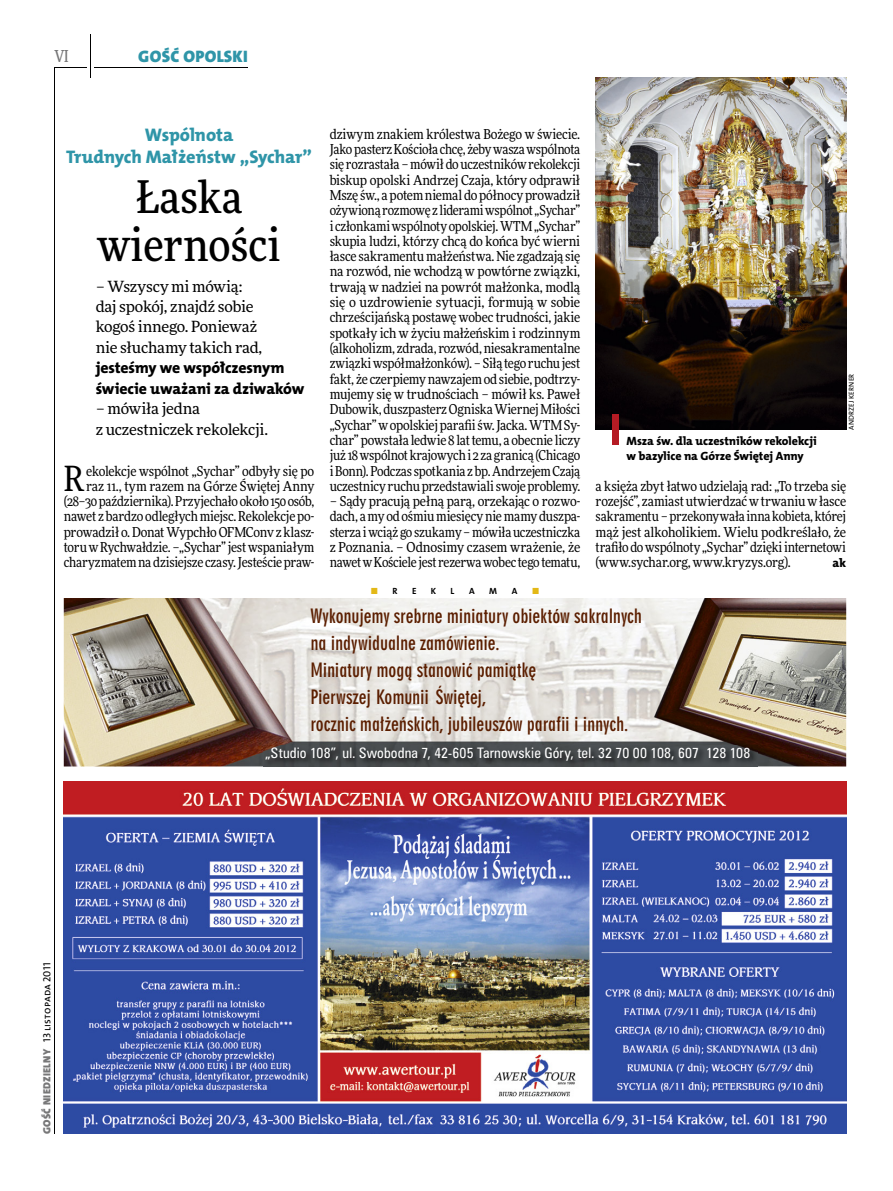
<style>
.page{position:relative;width:893px;height:1191px;background:#fff}
.page>*{position:absolute;margin:0;border:0;box-sizing:border-box;transform-origin:0 0}
.t1{font:500 45px/48px "Freeday Narrow";color:#000;text-align:center}
.t2{font:34.8px "Freeday Narrow News";color:#000}
.t3{font:18.3px/21.6px "The Mix HP8 Ex Bld";letter-spacing:-.01em;color:#2f95a8;text-align:center}
.t4{font:18px/27px "Geometr 706 Bd Cn PL";letter-spacing:-.005em;color:#5b1e00}
.t5{font:16.65px "The Mix HP9 Blk";letter-spacing:.02em;color:#2f95a8}
.t6{font:500 16.5px "Freeday Narrow";color:#777778;scale:.9 1}
.t7{font:15.75px/20.4px "The Mix HP8 Ex Bld";letter-spacing:-.01em;color:#000}
.t8{font:15.45px/20.4px "Freeday News";letter-spacing:-.015em;color:#000}
.t9{font:13.65px/15.3px "Freeday Narrow News";letter-spacing:-.015em;color:#000;text-align:justify}
.t10{font:13.2px "Zurich Cn PL";letter-spacing:.01em;color:#fff}
.t11{font:12.3px "The Mix HP8 Ex Bld";color:#000}
.t12{font:12px/15.3px "The Mix HP8 Ex Bld";letter-spacing:-.005em;color:#000}
.t13{font:10.5px "The Mix HP5 Plain";color:#000}
.t14{font:9px "The Mix HP7 Bld";color:#000}
.t15{font:9px "The Mix HP7 Bld";color:#e3b816}
.t16{font:7.2px "The Mix HP5 Plain";letter-spacing:.015em;color:#000}
.s1{font-family:"The Mix HP9 Blk";color:#777778}
.s2{color:#000}
</style>
<div class="page">
<hr style="left:54px;top:67px;width:1px;height:1067px;background:#000">
<hr style="left:90px;top:34px;width:1px;height:43px;background:#000">
<hr style="left:54px;top:67px;width:32px;height:1px;background:#000">
<hr style="left:95px;top:67px;width:153px;height:1px;background:#000">
<img style="left:64px;top:781px;width:782px;height:353px">
<img style="left:596px;top:77px;width:250px;height:352px">
<div style="left:612px;top:414px;width:6px;height:31px;background:#b51b24"></div>
<img style="left:64px;top:598px;width:782px;height:168px">
<img style="left:264px;top:745px;width:493px;height:22px">
<p class="t6" style="left:54px;top:46px;width:17px">VI</p>
<p class="t5" style="left:138px;top:46px;width:111px">GOŚĆ OPOLSKI</p>
<h3 class="t3" style="left:66px;top:124px;width:248px">Wspólnota<br>Trudnych Małżeństw „Sychar”</h3>
<h1 class="t1" style="left:97px;top:172px;width:185px">Łaska wierności</h1>
<p class="t8" style="left:96px;top:276px;width:168px">– Wszyscy mi mówią: daj spokój, znajdź sobie kogoś innego. Ponieważ nie słuchamy takich rad,</p>
<p class="t7" style="left:96px;top:358px;width:210px">jesteśmy we współczesnym świecie uważani za dziwaków</p>
<p class="t8" style="left:96px;top:398px;width:174px">– mówiła jedna<br>z uczestniczek rekolekcji.</p>
<p class="t9" style="left:64px;top:463px;width:252px;text-align:right">ekolekcje wspólnot „Sychar” odbyły się po<br>raz 11., tym razem na Górze Świętej Anny (28–30 października). Przyjechało około 150 osób, nawet z bardzo odległych miejsc. Rekolekcje po&shy;prowadził o. Donat Wypchło OFMConv z klasz&shy;toru w Rychwałdzie. –„Sychar” jest wspaniałym charyzmatem na dzisiejsze czasy. Jesteście praw-</p>
<h2 class="t2" style="left:64px;top:457px;width:22px">R</h2>
<p class="t9" style="left:330px;top:126px;width:252px">dziwym znakiem królestwa Bożego w świecie.<br>Jako pasterz Kościoła chcę, żeby wasza wspólnota się rozrastała – mówił do uczestników rekolekcji biskup opolski Andrzej Czaja, który odprawił Mszę św., a potem niemal do północy prowadził ożywioną rozmowę z liderami wspólnot „Sychar” i członkami wspólnoty opolskiej. WTM „Sychar” skupia ludzi, którzy chcą do końca być wierni łasce sakramentu małżeństwa. Nie zgadzają się na rozwód, nie wchodzą w powtórne związki, trwają w nadziei na powrót małżonka, modlą się o uzdrowienie sytuacji, formują w sobie chrześcijańską postawę wobec trudności, jakie spotkały ich w życiu małżeńskim i rodzinnym (alkoholizm, zdrada, rozwód, niesakramentalne związki współmałżonków). – Siłą tego ruchu jest fakt, że czerpiemy nawzajem od siebie, podtrzy&shy;mujemy się w trudnościach – mówił ks. Paweł Dubowik, duszpasterz Ogniska Wiernej Miłości „Sychar” w opolskiej parafii św. Jacka. WTM Sy&shy;char” powstała ledwie 8 lat temu, a obecnie liczy już 18 wspólnot krajowych i 2 za granicą (Chicago i Bonn). Podczas spotkania z bp. Andrzejem Czają uczestnicy ruchu przedstawiali swoje problemy.</p>
<p class="t9" style="left:330px;top:493px;width:252px">– Sądy pracują pełną parą, orzekając o rozwo&shy;dach, a my od ośmiu miesięcy nie mamy duszpa&shy;sterza i wciąż go szukamy – mówiła uczestniczka z Poznania. – Odnosimy czasem wrażenie, że nawet w Kościele jest rezerwa wobec tego tematu,</p>
<p class="t12" style="left:627px;top:433px;width:192px">Msza św. dla uczestników rekolekcji w bazylice na Górze Świętej Anny</p>
<p class="t16" style="left:847px;top:429px;width:57px;rotate:-90deg">AnDrzeJ Kerner</p>
<p class="t9" style="left:596px;top:478px;width:252px">a księża zbyt łatwo udzielają rad: „To trzeba się rozejść”, zamiast utwierdzać w trwaniu w łasce sakramentu – przekonywała inna kobieta, której mąż jest alkoholikiem. Wielu podkreślało, że trafiło do wspólnoty „Sychar” dzięki internetowi (www.sychar.org, www.kryzys.org).</p>
<p class="t11" style="left:833px;top:555px;width:15px">ak</p>
<p class="t13" style="left:40px;top:1134px;width:173px;rotate:-90deg"><span class="s1">GOŚĆ NIEDZIELNY</span> 13 listopada 2011</p>
<p class="t15" style="left:370px;top:585px;width:29px">■ <span class="s2">R</span></p>
<p class="t14" style="left:412px;top:585px;width:6px">E</p>
<p class="t14" style="left:431px;top:585px;width:7px">K</p>
<p class="t14" style="left:451px;top:585px;width:5px">L</p>
<p class="t14" style="left:469px;top:585px;width:7px">A</p>
<p class="t14" style="left:489px;top:585px;width:9px">M</p>
<p class="t14" style="left:512px;top:585px;width:7px">A</p>
<p class="t15" style="left:532px;top:585px;width:9px">■</p>
<h3 class="t4" style="left:310px;top:602px;width:333px">Wykonujemy srebrne miniatury obiektów sakralnych na indywidualne zamówienie.<br>Miniatury mogą stanowić pamiątkę<br>Pierwszej Komunii Świętej,<br>rocznic małżeńskich, jubileuszów parafii i innych.</h3>
<p class="t10" style="left:265px;top:744px;width:487px">„Studio 108”, ul. Swobodna 7, 42-605 Tarnowskie Góry, tel. 32 70 00 108, 607 128 108</p>
</div>
